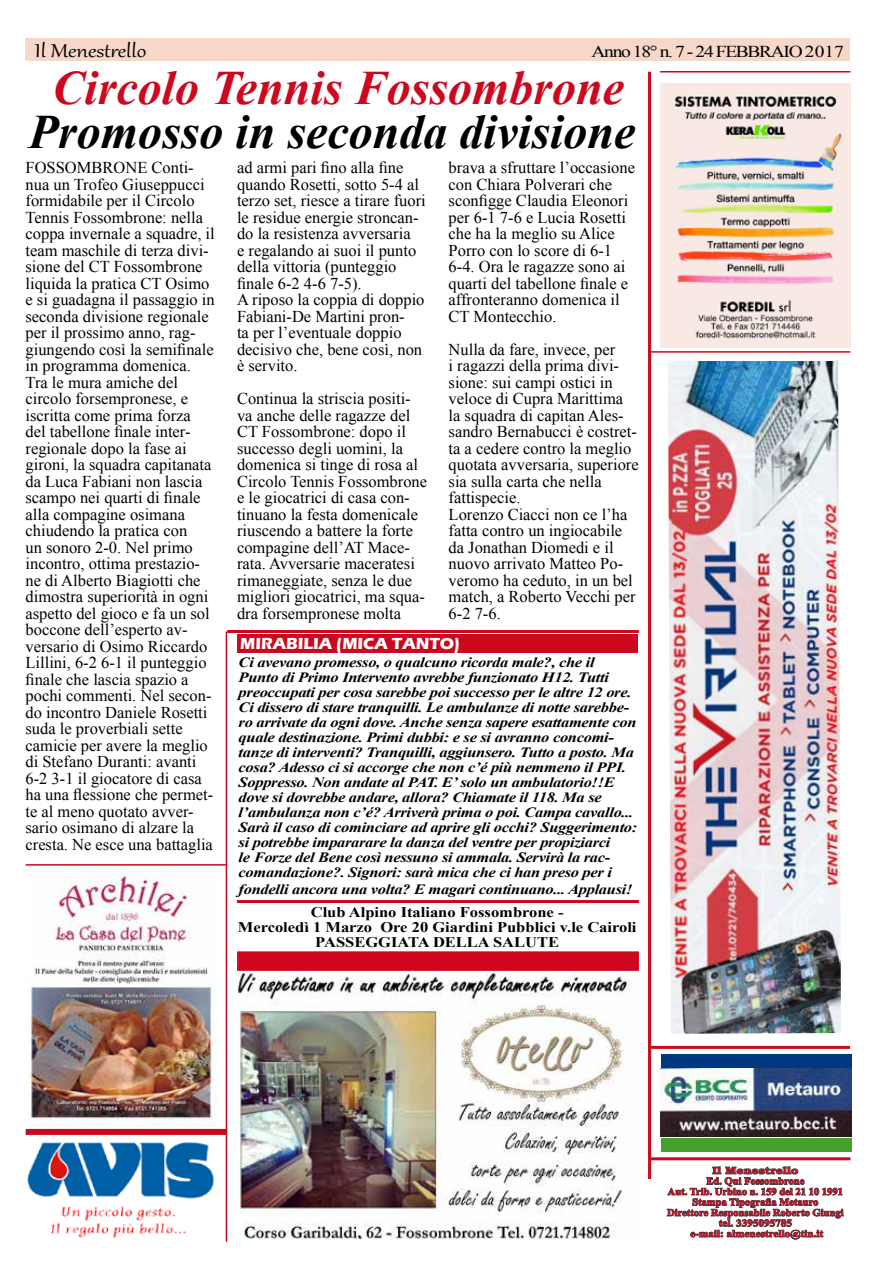
<style>
.page{position:relative;width:893px;height:1263px;background:#fff}
.page>*{position:absolute;margin:0;border:0;box-sizing:border-box;transform-origin:0 0}
.t1{font:italic 700 48px "Times New Roman";color:#000}
.t2{font:italic 700 48px "Times New Roman";color:#cd071e}
.t3{font:22.95px "Gabriola";color:#000;scale:1.18 1}
.t4{font:16.65px "Times New Roman";letter-spacing:-.07em;color:#000;scale:1.18 1}
.t5{font:16.5px/16.5px "Times New Roman";color:#000}
.t6{font:700 16.5px "Eras ITC";color:#fff}
.t7{font:700 14.7px/15px "Times New Roman";color:#000;text-align:center;scale:1.12 1}
.t8{font:italic 700 14.25px/15px "Times New Roman";letter-spacing:-.02em;color:#000;scale:1.16 1}
.t9{font:700 10.05px/10.5px "Times New Roman";color:#cd071e;text-align:center;scale:1.05 1}
.t10{font:700 10.05px "Bookman Old Style";color:#cd071e;scale:1.19 1}
</style>
<div class="page">
<div style="left:237px;top:634px;width:400px;height:19px;background:#cd071e"></div>
<img style="left:237px;top:973px;width:392px;height:265px">
<svg style="left:666px;top:1166px;width:178px;height:74px"></svg>
<div style="left:237px;top:951px;width:402px;height:20px;background:#cd071e"></div>
<div style="left:26px;top:38px;width:824px;height:23px;background:#f6d7c8"></div>
<hr style="left:650px;top:1157px;width:200px;height:3px;background:#cd071e">
<hr style="left:648px;top:72px;width:3px;height:1107px;background:#cd071e">
<div style="left:26px;top:1129px;width:200px;height:6px;background:#cd071e"></div>
<hr style="left:649px;top:1046px;width:201px;height:3px;background:#cd071e">
<img style="left:660px;top:1069px;width:191px;height:67px">
<div style="left:661px;top:1138px;width:190px;height:13px;background:#44a12b"></div>
<div style="left:661px;top:1054px;width:190px;height:13px;background:#003882"></div>
<img style="left:28px;top:873px;width:188px;height:253px">
<img style="left:27px;top:1142px;width:187px;height:96px">
<hr style="left:226px;top:631px;width:1px;height:611px;background:#cd071e">
<hr style="left:26px;top:864px;width:200px;height:1px;background:#cd071e">
<img style="left:668px;top:360px;width:173px;height:674px">
<img style="left:660px;top:84px;width:190px;height:264px">
<hr style="left:649px;top:351px;width:201px;height:2px;background:#cd071e">
<hr style="left:660px;top:71px;width:190px;height:2px;background:#cd071e">
<hr style="left:227px;top:630px;width:412px;height:3px;background:#cd071e">
<hr style="left:237px;top:900px;width:402px;height:3px;background:#cd071e">
<h2 class="t3" style="left:35px;top:35px;width:96px">Il Menestrello</h2>
<p class="t4" style="left:592px;top:40px;width:215px">Anno 18° n. 7 - 24 FEBBRAIO 2017</p>
<h1 class="t2" style="left:52px;top:55px;width:573px">Circolo Tennis Fossombrone</h1>
<h1 class="t1" style="left:29px;top:98px;width:608px">Promosso in seconda divisione</h1>
<p class="t5" style="left:237px;top:159px;width:190px">ad armi pari fino alla fine quando Rosetti, sotto 5-4 al terzo set, riesce a tirare fuori le residue energie stroncan&shy;do la resistenza avversaria<br>e regalando ai suoi il punto della vittoria (punteggio finale 6-2 4-6 7-5).<br>A riposo la coppia di doppio<br>Fabiani-De Martini pron-<br>ta per l’eventuale doppio decisivo che, bene così, non è servito.</p>
<p class="t5" style="left:237px;top:390px;width:192px">Continua la striscia positi&shy;va anche delle ragazze del<br>CT Fossombrone: dopo il successo degli uomini, la domenica si tinge di rosa al<br>Circolo Tennis Fossombrone e le giocatrici di casa con&shy;tinuano la festa domenicale riuscendo a battere la forte compagine dell’AT Mace&shy;rata. Avversarie maceratesi rimaneggiate, senza le due migliori giocatrici, ma squa&shy;dra forsempronese molta</p>
<p class="t5" style="left:26px;top:159px;width:191px">FOSSOMBRONE Conti&shy;nua un Trofeo Giuseppucci formidabile per il Circolo<br>Tennis Fossombrone: nella coppa invernale a squadre, il team maschile di terza divi&shy;sione del CT Fossombrone liquida la pratica CT Osimo e si guadagna il passaggio in seconda divisione regionale per il prossimo anno, rag&shy;giungendo così la semifinale in programma domenica.<br>Tra le mura amiche del circolo forsempronese, e iscritta come prima forza del tabellone finale inter&shy;regionale dopo la fase ai gironi, la squadra capitanata da Luca Fabiani non lascia scampo nei quarti di finale alla compagine osimana chiudendo la pratica con<br>un sonoro 2-0. Nel primo incontro, ottima prestazio&shy;ne di Alberto Biagiotti che dimostra superiorità in ogni aspetto del gioco e fa un sol boccone dell’esperto av&shy;versario di Osimo Riccardo<br>Lillini, 6-2 6-1 il punteggio finale che lascia spazio a pochi commenti. Nel secon&shy;do incontro Daniele Rosetti suda le proverbiali sette camicie per avere la meglio di Stefano Duranti: avanti<br>6-2 3-1 il giocatore di casa ha una flessione che permet&shy;te al meno quotato avver&shy;sario osimano di alzare la cresta. Ne esce una battaglia</p>
<p class="t5" style="left:449px;top:159px;width:188px">brava a sfruttare l’occasione con Chiara Polverari che sconfigge Claudia Eleonori per 6-1 7-6 e Lucia Rosetti che ha la meglio su Alice<br>Porro con lo score di 6-1<br>6-4. Ora le ragazze sono ai quarti del tabellone finale e affronteranno domenica il<br>CT Montecchio.</p>
<p class="t5" style="left:449px;top:340px;width:192px">Nulla da fare, invece, per<br>i ragazzi della prima divi&shy;sione: sui campi ostici in veloce di Cupra Marittima la squadra di capitan Ales&shy;sandro Bernabucci è costret&shy;ta a cedere contro la meglio quotata avversaria, superiore sia sulla carta che nella fattispecie.<br>Lorenzo Ciacci non ce l’ha fatta contro un ingiocabile da Jonathan Diomedi e il nuovo arrivato Matteo Po&shy;veromo ha ceduto, in un bel match, a Roberto Vecchi per<br>6-2 7-6.</p>
<p class="t6" style="left:240px;top:634px;width:221px">MIRABILIA (MICA TANTO)</p>
<p class="t8" style="left:239px;top:654px;width:345px">Ci avevano promesso, o qualcuno ricorda male?, che il Punto di Primo Intervento avrebbe funzionato H12. Tutti preoccupati per cosa sarebbe poi successo per le altre 12 ore.<br>Ci dissero di stare tranquilli. Le ambulanze di notte sarebbe&shy;ro arrivate da ogni dove. Anche senza sapere esattamente con quale destinazione. Primi dubbi: e se si avranno concomi&shy;tanze di interventi? Tranquilli, aggiunsero. Tutto a posto. Ma cosa? Adesso ci si accorge che non c’é più nemmeno il PPI.<br>Soppresso. Non andate al PAT. E’ solo un ambulatorio!!E dove si dovrebbe andare, allora? Chiamate il 118. Ma se l’ambulanza non c’é? Arriverà prima o poi. Campa cavallo...<br>Sarà il caso di cominciare ad aprire gli occhi? Suggerimento: si potrebbe impararare la danza del ventre per propiziarci<br>le Forze del Bene così nessuno si ammala. Servirà la rac&shy;comandazione?. Signori: sarà mica che ci han preso per i</p>
<p class="t8" style="left:239px;top:881px;width:341px">fondelli ancora una volta? E magari continuano... Applausi!</p>
<p class="t7" style="left:238px;top:904px;width:357px">Club Alpino Italiano Fossombrone -<br>Mercoledì 1 Marzo Ore 20 Giardini Pubblici v.le Cairoli<br>PASSEGGIATA DELLA SALUTE</p>
<p class="t10" style="left:712px;top:1163px;width:74px">Il Menestrello</p>
<p class="t9" style="left:667px;top:1175px;width:170px">Ed. Qui Fossombrone<br>Aut. Trib. Urbino n. 159 del 21 10 1991<br>Stampa Tipografia Metauro<br>Direttore Responsabile Roberto Giungi tel. 3395095785<br>e-mail: almenestrello@tin.it</p>
</div>
